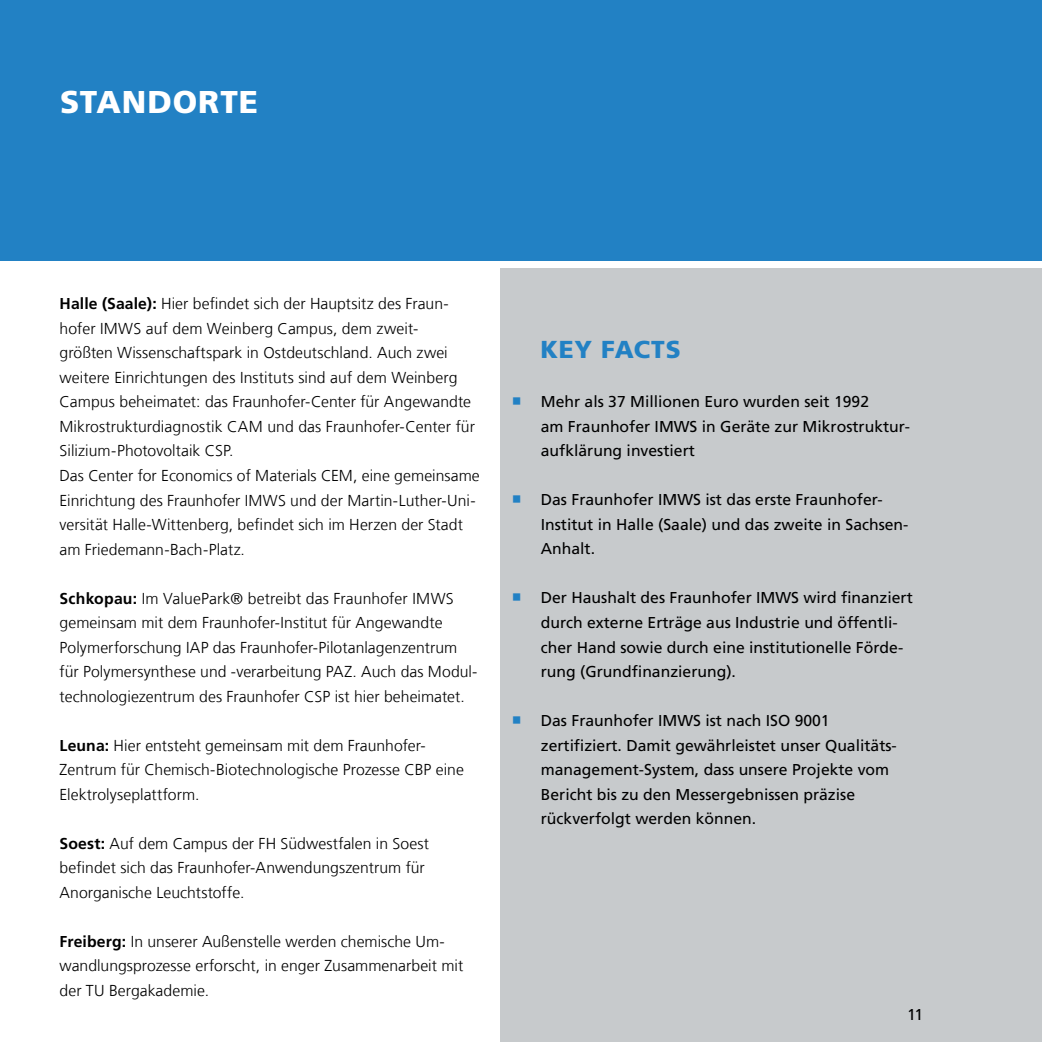
<style>
.page{position:relative;width:1042px;height:1042px;background:#fff}
.page>*{position:absolute;margin:0;border:0;box-sizing:border-box;transform-origin:0 0}
.t1{font:900 31.5px "Frutiger LT Com";letter-spacing:.03em;color:#fff}
.t2{font:900 24.5px "Frutiger LT Com";letter-spacing:.03em;color:#2281c4}
.t3{font:300 15.75px/24.5px "Frutiger LT Com";letter-spacing:.005em;color:#000}
.t4{font:15.75px/24.5px "Frutiger LT Com";color:#000}
.s1{font-weight:700}
</style>
<div class="page">
<div style="left:0;top:0;width:1042px;height:260px;background:#2281c4"></div>
<div style="left:501px;top:269px;width:541px;height:773px;background:#c7cacc"></div>
<h1 class="t1" style="left:60px;top:83px;width:200px">STANDORTE</h1>
<p class="t3" style="left:60px;top:292px;width:422px"><span class="s1">Halle (Saale):</span> Hier befindet sich der Hauptsitz des Fraun&shy;hofer IMWS auf dem Weinberg Campus, dem zweit-<br>größten Wissenschaftspark in Ostdeutschland. Auch zwei weitere Einrichtungen des Instituts sind auf dem Weinberg Campus beheimatet: das Fraunhofer-Center für Angewandte Mikrostrukturdiagnostik CAM und das Fraunhofer-Center für Silizium-Photovoltaik CSP.<br>Das Center for Economics of Materials CEM, eine gemeinsame Einrichtung des Fraunhofer IMWS und der Martin-Luther-Uni&shy;versität Halle-Wittenberg, befindet sich im Herzen der Stadt am Friedemann-Bach-Platz.</p>
<p class="t3" style="left:60px;top:586px;width:419px"><span class="s1">Schkopau:</span> Im ValuePark® betreibt das Fraunhofer IMWS gemeinsam mit dem Fraunhofer-Institut für Angewandte Polymerforschung IAP das Fraunhofer-Pilotanlagenzentrum für Polymersynthese und -verarbeitung PAZ. Auch das Modul&shy;technologiezentrum des Fraunhofer CSP ist hier beheimatet.</p>
<p class="t3" style="left:60px;top:733px;width:406px"><span class="s1">Leuna:</span> Hier entsteht gemeinsam mit dem Fraunhofer-<br>Zentrum für Chemisch-Biotechnologische Prozesse CBP eine<br>Elektrolyseplattform.</p>
<p class="t3" style="left:60px;top:831px;width:371px"><span class="s1">Soest:</span> Auf dem Campus der FH Südwestfalen in Soest befindet sich das Fraunhofer-Anwendungszentrum für<br>Anorganische Leuchtstoffe.</p>
<p class="t3" style="left:60px;top:929px;width:405px"><span class="s1">Freiberg:</span> In unserer Außenstelle werden chemische Um&shy;wandlungsprozesse erforscht, in enger Zusammenarbeit mit der TU Bergakademie.</p>
<h2 class="t2" style="left:540px;top:335px;width:142px">KEY FACTS</h2>
<p class="t4" style="left:541px;top:390px;width:371px">Mehr als 37 Millionen Euro wurden seit 1992<br>am Fraunhofer IMWS in Geräte zur Mikrostruktur&shy;aufklärung investiert</p>
<p class="t4" style="left:541px;top:488px;width:368px">Das Fraunhofer IMWS ist das erste Fraunhofer-<br>Institut in Halle (Saale) und das zweite in Sachsen-<br>Anhalt.</p>
<p class="t4" style="left:541px;top:586px;width:373px">Der Haushalt des Fraunhofer IMWS wird finanziert durch externe Erträge aus Industrie und öffentli&shy;cher Hand sowie durch eine institutionelle Förde&shy;rung (Grundfinanzierung).</p>
<p class="t4" style="left:541px;top:708px;width:357px">Das Fraunhofer IMWS ist nach ISO 9001 zertifiziert. Damit gewährleistet unser Qualitäts&shy;management-System, dass unsere Projekte vom Bericht bis zu den Messergebnissen präzise rückverfolgt werden können.</p>
<p class="t4" style="left:907px;top:1002px;width:18px">11</p>
</div>
